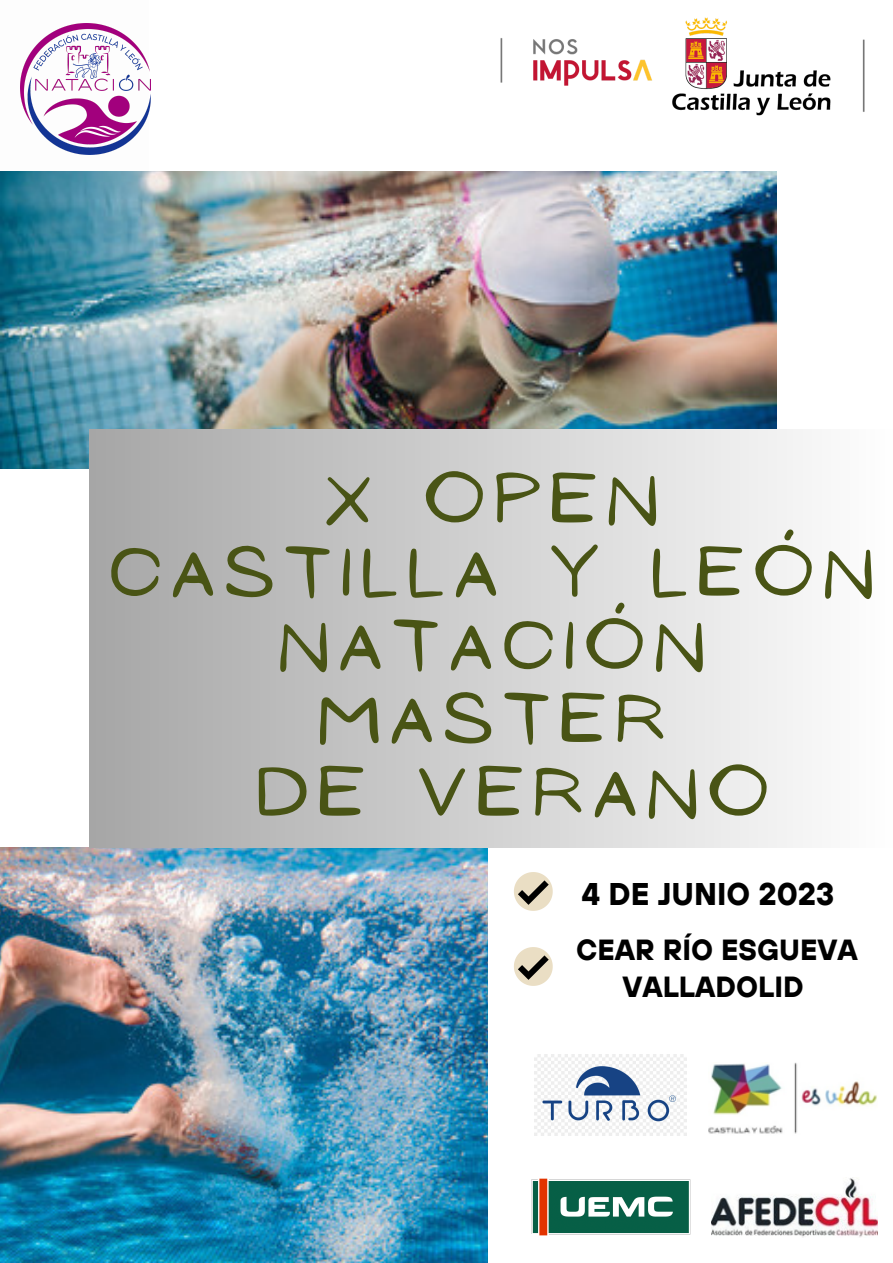
<style>
.page{position:relative;width:893px;height:1263px;background:#fff}
.page>*{position:absolute;margin:0;border:0;box-sizing:border-box;transform-origin:0 0}
.t1{font:64.57px "NF Ananias Regular";letter-spacing:.16em;color:#495415}
.t2{font:63.82px/73.1px "NF Ananias Regular";letter-spacing:.16em;color:#495415;text-align:center}
.t3{font:700 31.28px "TT Hoves";color:#000}
.t4{font:700 29.03px "TT Hoves";color:#000}
</style>
<div class="page">
<img style="left:0;top:848px;width:487px;height:415px">
<img style="left:0;top:171px;width:776px;height:298px">
<div style="left:89px;top:430px;width:804px;height:418px;background:linear-gradient(to right,#a6a6a6,#fefefe)"></div>
<svg style="left:514px;top:872px;width:39px;height:39px"></svg>
<svg style="left:514px;top:947px;width:39px;height:39px"></svg>
<img style="left:20px;top:24px;width:130px;height:131px">
<img style="left:500px;top:18px;width:365px;height:98px">
<img style="left:709px;top:1063px;width:168px;height:71px">
<img style="left:535px;top:1054px;width:152px;height:81px">
<img style="left:711px;top:1177px;width:166px;height:60px">
<img style="left:532px;top:1178px;width:158px;height:58px">
<p class="t1" style="left:325px;top:462px;width:334px">X OPEN</p>
<p class="t2" style="left:110px;top:537px;width:765px">CASTILLA Y LEÓN<br>NATACIÓN<br>MASTER</p>
<p class="t1" style="left:257px;top:755px;width:512px">DE VERANO</p>
<p class="t3" style="left:582px;top:874px;width:254px">4 DE JUNIO 2023</p>
<p class="t4" style="left:576px;top:931px;width:283px">CEAR RÍO ESGUEVA</p>
<p class="t4" style="left:622px;top:968px;width:183px">VALLADOLID</p>
</div>
